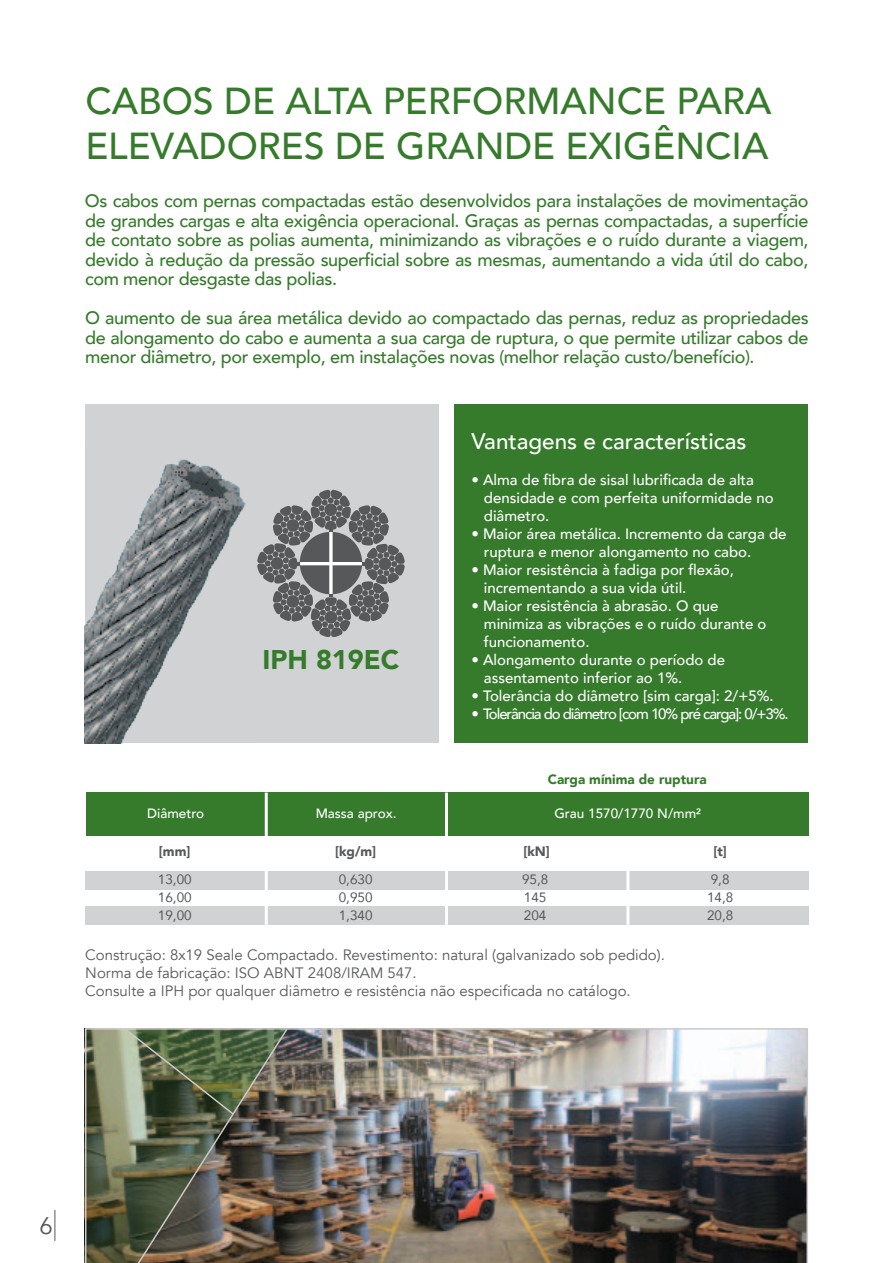
<style>
.page{position:relative;width:893px;height:1263px;background:#fff}
.page>*{position:absolute;margin:0;border:0;box-sizing:border-box;transform-origin:0 0}
.t1{font:500 37.5px/45px "Avenir";color:#357b2b}
.t2{font:900 27px "Avenir";color:#357b2b}
.t3{font:24px "Avenir";color:#57585a}
.t4{font:500 22.5px "Avenir";color:#fff}
.t5{font:500 18px/19.5px "Avenir";letter-spacing:-.02em;color:#357b2b;text-align:justify}
.t6{font:500 15px/18px "Avenir";color:#fff}
.t7{font:15px/18px "Avenir";color:#57585a}
.t8{font:500 15px "Avenir";letter-spacing:-.07em;color:#fff}
.t9{font:13.5px/17.7px "Avenir";color:#57585a}
.t10{font:500 13.5px "Avenir";color:#fff}
.t11{font:900 13.5px "Avenir";color:#357b2b}
.t12{font:900 13.5px "Avenir";color:#57585a}
</style>
<div class="page">
<div style="left:85px;top:405px;width:354px;height:338px;background:#d1d2d4"></div>
<img style="left:85px;top:459px;width:161px;height:284px">
<svg style="left:257px;top:490px;width:148px;height:147px"></svg>
<hr style="left:55px;top:1210px;width:1px;height:31px;background:#57585a">
<div style="left:455px;top:405px;width:353px;height:338px;background:#357b2b"></div>
<div style="left:86px;top:792px;width:180px;height:44px;background:#357b2b"></div>
<div style="left:266px;top:792px;width:181px;height:44px;background:#357b2b"></div>
<div style="left:447px;top:792px;width:361px;height:44px;background:#357b2b"></div>
<div style="left:85px;top:871px;width:723px;height:18px;background:#d1d2d4"></div>
<div style="left:85px;top:906px;width:723px;height:19px;background:#d1d2d4"></div>
<hr style="left:265px;top:792px;width:3px;height:133px;background:#fff">
<hr style="left:626px;top:849px;width:3px;height:76px;background:#fff">
<hr style="left:445px;top:792px;width:3px;height:133px;background:#fff">
<img style="left:85px;top:1028px;width:723px;height:235px">
<h1 class="t1" style="left:85px;top:76px;width:688px">CABOS DE ALTA PERFORMANCE PARA<br>ELEVADORES DE GRANDE EXIGÊNCIA</h1>
<p class="t5" style="left:85px;top:190px;width:725px">Os cabos com pernas compactadas estão desenvolvidos para instalações de movimentação de grandes cargas e alta exigência operacional. Graças as pernas compactadas, a superfície de contato sobre as polias aumenta, minimizando as vibrações e o ruído durante a viagem, devido à redução da pressão superficial sobre as mesmas, aumentando a vida útil do cabo, com menor desgaste das polias.</p>
<p class="t5" style="left:85px;top:307px;width:725px">O aumento de sua área metálica devido ao compactado das pernas, reduz as propriedades de alongamento do cabo e aumenta a sua carga de ruptura, o que permite utilizar cabos de menor diâmetro, por exemplo, em instalações novas (melhor relação custo/benefício).</p>
<h2 class="t2" style="left:262px;top:637px;width:138px">IPH 819EC</h2>
<p class="t4" style="left:471px;top:421px;width:277px">Vantagens e características</p>
<p class="t6" style="left:484px;top:470px;width:291px;text-indent:-13px">• Alma de fibra de sisal lubrificada de alta densidade e com perfeita uniformidade no diâmetro.</p>
<p class="t6" style="left:484px;top:524px;width:304px;text-indent:-13px">• Maior área metálica. Incremento da carga de ruptura e menor alongamento no cabo.</p>
<p class="t6" style="left:484px;top:560px;width:252px;text-indent:-13px">• Maior resistência à fadiga por flexão, incrementando a sua vida útil.</p>
<p class="t6" style="left:484px;top:596px;width:284px;text-indent:-13px">• Maior resistência à abrasão. O que minimiza as vibrações e o ruído durante o funcionamento.</p>
<p class="t6" style="left:484px;top:650px;width:243px;text-indent:-13px">• Alongamento durante o período de assentamento inferior ao 1%.</p>
<p class="t6" style="left:471px;top:686px;width:304px">• Tolerância do diâmetro [sim carga]: 2/+5%.</p>
<p class="t8" style="left:471px;top:701px;width:319px">• Tolerância do diâmetro [com 10% pré carga]: 0/+3%.</p>
<p class="t11" style="left:548px;top:767px;width:160px">Carga mínima de ruptura</p>
<p class="t10" style="left:147px;top:801px;width:59px">Diâmetro</p>
<p class="t10" style="left:316px;top:801px;width:82px">Massa aprox.</p>
<p class="t10" style="left:554px;top:801px;width:148px">Grau 1570/1770 N/mm²</p>
<p class="t12" style="left:159px;top:840px;width:33px">[mm]</p>
<p class="t9" style="left:158px;top:870px;width:35px;text-align:justify">13,00<br>16,00<br>19,00</p>
<p class="t12" style="left:335px;top:840px;width:43px">[kg/m]</p>
<p class="t9" style="left:339px;top:870px;width:35px;text-align:justify">0,630<br>0,950<br>1,340</p>
<p class="t12" style="left:523px;top:840px;width:28px">[kN]</p>
<p class="t9" style="left:522px;top:870px;width:28px">95,8<br>145<br>204</p>
<p class="t7" style="left:85px;top:946px;width:581px">Construção: 8x19 Seale Compactado. Revestimento: natural (galvanizado sob pedido).<br>Norma de fabricação: ISO ABNT 2408/IRAM 547.<br>Consulte a IPH por qualquer diâmetro e resistência não especificada no catálogo.</p>
<p class="t12" style="left:713px;top:840px;width:15px">[t]</p>
<p class="t9" style="left:707px;top:870px;width:28px">9,8<br>14,8<br>20,8</p>
<h3 class="t3" style="left:39px;top:1211px;width:15px">6</h3>
</div>
